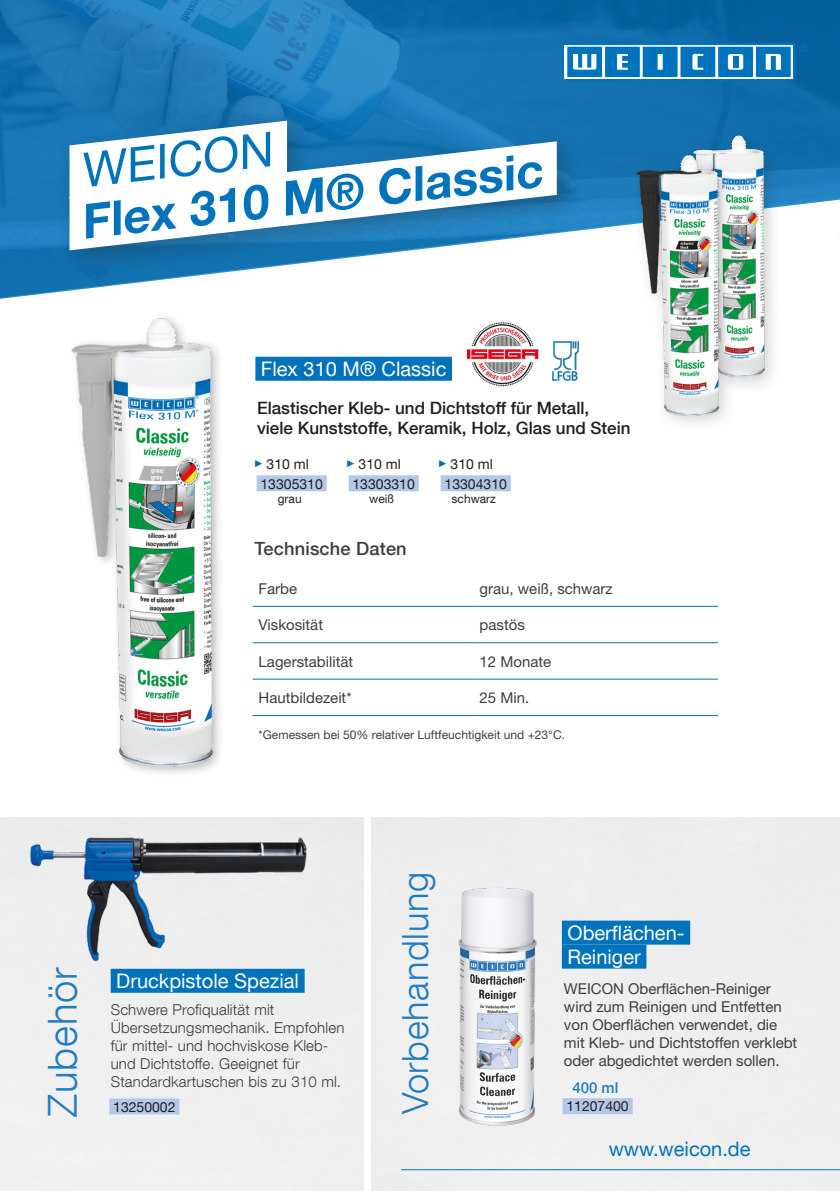
<style>
.page{position:relative;width:840px;height:1191px;background:#fff}
.page>*{position:absolute;margin:0;border:0;box-sizing:border-box;transform-origin:0 0}
.t1{font:700 48px "Helvetica Neue LT Com";color:#0073bc}
.t2{font:48px "Helvetica Neue LT Com";color:#0073bc}
.t3{font:300 40px "Helvetica Neue LT Com";letter-spacing:.02em;color:#217cc1}
.t4{font:300 36px "Helvetica Neue LT Com";letter-spacing:.02em;color:#217cc1}
.t5{font:20px/24px "Helvetica Neue LT Com";color:#fff}
.t6{font:20px "Helvetica Neue LT Com";color:#0073bc}
.t7{font:500 18.2px "Helvetica Neue LT Com";letter-spacing:.01em;color:#3e3e3f}
.t8{font:500 17px/20.4px "Helvetica Neue LT Com";color:#231f20}
.t9{font:15px/18px "Helvetica Neue";color:#3e3e3f}
.t10{font:300 15px/18px "Helvetica Neue LT Com";letter-spacing:.01em;color:#3e3e3f}
.t11{font:500 15px "Helvetica Neue LT Com";color:#217cc1}
.t12{font:14px/20px "Helvetica Neue LT Com";color:#231f20}
.t13{font:12px "Helvetica Neue";color:#3e3e3f}
.t14{font:12px "Helvetica Neue LT Com";color:#231f20}
.s1{font-family:"Arial";font-size:10px;color:#0073bc}
</style>
<div class="page">
<div style="left:371px;top:817px;width:468px;height:374px;background:#efeeef"></div>
<svg style="left:0;top:0;width:839px;height:299px;background:#287eb6"></svg>
<img style="left:57px;top:291px;width:168px;height:483px">
<hr style="left:252px;top:606px;width:227px;height:1px;background:#0073bc">
<hr style="left:479px;top:606px;width:238px;height:1px;background:#0073bc">
<hr style="left:252px;top:642px;width:227px;height:1px;background:#0073bc">
<hr style="left:479px;top:642px;width:238px;height:1px;background:#0073bc">
<hr style="left:252px;top:678px;width:227px;height:1px;background:#0073bc">
<hr style="left:479px;top:678px;width:238px;height:1px;background:#0073bc">
<hr style="left:252px;top:715px;width:227px;height:1px;background:#0073bc">
<hr style="left:479px;top:715px;width:238px;height:1px;background:#0073bc">
<svg style="left:562px;top:42px;width:245px;height:39px"></svg>
<div style="left:732px;top:56px;width:5px;height:12px;background:#0073bc"></div>
<div style="left:255px;top:357px;width:197px;height:24px;background:#0073bc"></div>
<svg style="left:17px;top:88px;width:323px;height:21px;background:#1b76b3"></svg>
<svg style="left:17px;top:109px;width:592px;height:174px"></svg>
<div style="left:0;top:817px;width:363px;height:374px;background:#efeff0"></div>
<hr style="left:401px;top:1169px;width:438px;height:1px;background:#0073bc">
<div style="left:561px;top:920px;width:128px;height:24px;background:#0073bc"></div>
<div style="left:561px;top:944px;width:85px;height:24px;background:#0073bc"></div>
<div style="left:562px;top:1098px;width:70px;height:16px;background:#b5c7e6"></div>
<img style="left:445px;top:873px;width:103px;height:260px">
<img style="left:644px;top:115px;width:195px;height:184px">
<div style="left:627px;top:147px;width:109px;height:286px;background:#231f20;opacity:.2"></div>
<img style="left:550px;top:139px;width:245px;height:281px">
<div style="left:348px;top:475px;width:70px;height:16px;background:#b5c7e6"></div>
<div style="left:256px;top:475px;width:70px;height:16px;background:#b5c7e6"></div>
<div style="left:440px;top:475px;width:70px;height:16px;background:#b5c7e6"></div>
<div style="left:109px;top:1098px;width:70px;height:16px;background:#b5c7e6"></div>
<div style="left:111px;top:968px;width:193px;height:24px;background:#0073bc"></div>
<img style="left:28px;top:833px;width:280px;height:131px">
<img style="left:466px;top:322px;width:58px;height:59px">
<img style="left:485px;top:330px;width:160px;height:60px">
<h1 class="t2" style="left:77px;top:142px;width:193px;rotate:-7deg">WEICON</h1>
<h1 class="t1" style="left:77px;top:194px;width:465px;rotate:-7deg">Flex 310 M® Classic</h1>
<h3 class="t5" style="left:261px;top:357px;width:187px">Flex 310 M® Classic</h3>
<p class="t8" style="left:257px;top:397px;width:375px">Elastischer Kleb- und Dichtstoff für Metall,<br>viele Kunststoffe, Keramik, Holz, Glas und Stein</p>
<p class="t12" style="left:260px;top:453px;width:64px;text-indent:-7px"><span class="s1">►</span> 310 ml<br>13305310</p>
<p class="t14" style="left:277px;top:491px;width:25px">grau</p>
<p class="t12" style="left:352px;top:453px;width:64px;text-indent:-7px"><span class="s1">►</span> 310 ml<br>13303310</p>
<p class="t14" style="left:369px;top:491px;width:26px">weiß</p>
<p class="t7" style="left:254px;top:537px;width:154px">Technische Daten</p>
<p class="t12" style="left:444px;top:453px;width:64px;text-indent:-7px"><span class="s1">►</span> 310 ml<br>13304310</p>
<p class="t14" style="left:451px;top:491px;width:46px">schwarz</p>
<p class="t9" style="left:258px;top:579px;width:40px">Farbe</p>
<p class="t9" style="left:479px;top:579px;width:135px">grau, weiß, schwarz</p>
<p class="t9" style="left:258px;top:616px;width:66px">Viskosität</p>
<p class="t9" style="left:479px;top:616px;width:47px">pastös</p>
<p class="t9" style="left:258px;top:652px;width:96px">Lagerstabilität</p>
<p class="t9" style="left:479px;top:652px;width:73px">12 Monate</p>
<p class="t9" style="left:258px;top:688px;width:94px">Hautbildezeit*</p>
<p class="t9" style="left:479px;top:688px;width:51px">25 Min.</p>
<p class="t13" style="left:258px;top:727px;width:308px">*Gemessen bei 50% relativer Luftfeuchtigkeit und +23°C.</p>
<h2 class="t3" style="left:38px;top:1116px;width:151px;rotate:-90deg">Zubehör</h2>
<h3 class="t5" style="left:116px;top:968px;width:184px">Druckpistole Spezial</h3>
<p class="t10" style="left:111px;top:1000px;width:235px">Schwere Profiqualität mit<br>Übersetzungsmechanik. Empfohlen für mittel- und hochviskose Kleb&shy;und Dichtstoffe. Geeignet für<br>Standardkartuschen bis zu 310 ml.</p>
<p class="t12" style="left:113px;top:1096px;width:64px">13250002</p>
<h3 class="t4" style="left:393px;top:1114px;width:244px;rotate:-90deg">Vorbehandlung</h3>
<h3 class="t5" style="left:567px;top:920px;width:119px">Oberflächen-<br>Reiniger</h3>
<p class="t9" style="left:563px;top:979px;width:235px">WEICON Oberflächen-Reiniger wird zum Reinigen und Entfetten von Oberflächen verwendet, die mit Kleb- und Dichtstoffen verklebt oder abgedichtet werden sollen.</p>
<p class="t11" style="left:572px;top:1078px;width:47px">400 ml</p>
<p class="t12" style="left:566px;top:1096px;width:64px">11207400</p>
<h3 class="t6" style="left:608px;top:1136px;width:143px">www.weicon.de</h3>
</div>
